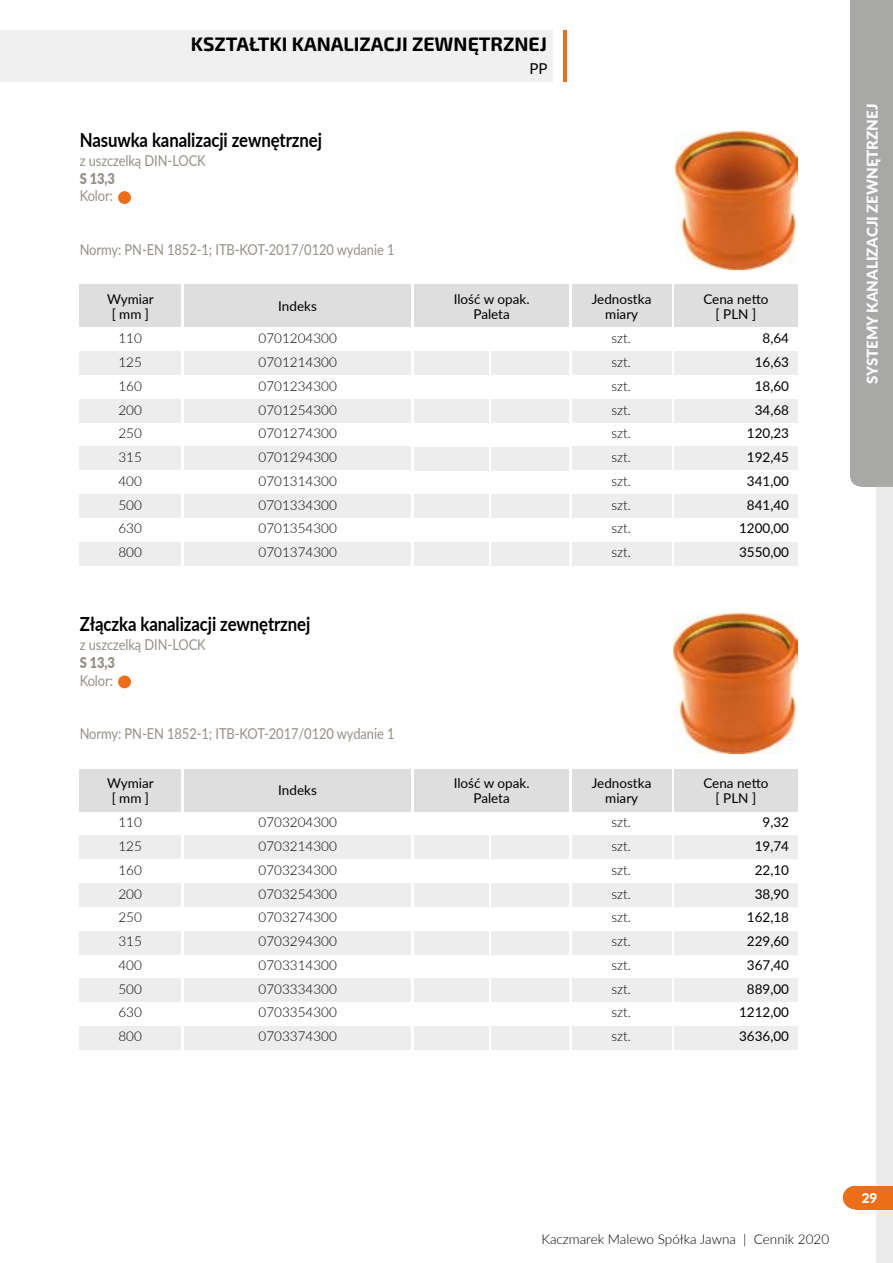
<style>
.page{position:relative;width:893px;height:1263px;background:#fff}
.page>*{position:absolute;margin:0;border:0;box-sizing:border-box;transform-origin:0 0}
.t1{font:700 19.5px "Lato";letter-spacing:-.005em;color:#000;scale:.86 1}
.t2{font:700 19.5px "Exo 2";color:#000}
.t3{font:15px "Lato";letter-spacing:-.005em;color:#958f87;scale:.86 1}
.t4{font:900 15px "Lato";color:#f9f9fa}
.t5{font:900 15px "Lato";color:#958f87;scale:.86 1}
.t6{font:15px "Lato";color:#000}
.t7{font:300 13.5px/23.7px "Lato";color:#000;text-align:justify}
.t8{font:13.5px/23.7px "Lato";color:#000;text-align:center}
.t9{font:900 13.5px "Lato";color:#fff}
</style>
<div class="page">
<div style="left:850px;top:0;width:20px;height:477px;background:#a8a8a7"></div>
<div style="left:863px;top:0;width:30px;height:487px;background:#a8a8a7"></div>
<div style="left:851px;top:469px;width:24px;height:18px;background:#a8a8a7;border-radius:50%"></div>
<div style="left:0;top:31px;width:553px;height:51px;background:#f0f0f1"></div>
<div style="left:876px;top:485px;width:17px;height:778px;background:#ececec"></div>
<div style="left:855px;top:1186px;width:38px;height:23px;background:#ed6e19"></div>
<div style="left:843px;top:1186px;width:24px;height:23px;background:#ed6e19;border-radius:50%"></div>
<hr style="left:563px;top:31px;width:3px;height:51px;background:#ed6e19">
<div style="left:80px;top:769px;width:101px;height:42px;background:#dedede"></div>
<div style="left:184px;top:769px;width:227px;height:42px;background:#dedede"></div>
<div style="left:414px;top:769px;width:155px;height:42px;background:#dedede"></div>
<div style="left:572px;top:769px;width:100px;height:42px;background:#dedede"></div>
<div style="left:674px;top:769px;width:124px;height:42px;background:#dedede"></div>
<div style="left:119px;top:676px;width:11px;height:11px;background:#ed6e19;border-radius:50%"></div>
<div style="left:118px;top:675px;width:13px;height:13px;border:2px solid #ed6e19;border-radius:50%"></div>
<div style="left:414px;top:836px;width:75px;height:23px;background:#ededee"></div>
<div style="left:414px;top:931px;width:75px;height:24px;background:#ededee"></div>
<div style="left:414px;top:1026px;width:75px;height:23px;background:#ededee"></div>
<div style="left:492px;top:836px;width:77px;height:23px;background:#ededee"></div>
<div style="left:492px;top:931px;width:77px;height:24px;background:#ededee"></div>
<div style="left:492px;top:1026px;width:77px;height:23px;background:#ededee"></div>
<div style="left:414px;top:883px;width:75px;height:24px;background:#ededee"></div>
<div style="left:414px;top:978px;width:75px;height:24px;background:#ededee"></div>
<div style="left:492px;top:883px;width:77px;height:24px;background:#ededee"></div>
<div style="left:492px;top:978px;width:77px;height:24px;background:#ededee"></div>
<div style="left:80px;top:836px;width:101px;height:23px;background:#ededee"></div>
<div style="left:184px;top:836px;width:227px;height:23px;background:#ededee"></div>
<div style="left:572px;top:836px;width:100px;height:23px;background:#ededee"></div>
<div style="left:674px;top:836px;width:124px;height:23px;background:#ededee"></div>
<div style="left:80px;top:1026px;width:101px;height:23px;background:#ededee"></div>
<div style="left:184px;top:1026px;width:227px;height:23px;background:#ededee"></div>
<div style="left:572px;top:1026px;width:100px;height:23px;background:#ededee"></div>
<div style="left:674px;top:1026px;width:124px;height:23px;background:#ededee"></div>
<div style="left:80px;top:978px;width:101px;height:24px;background:#ededee"></div>
<div style="left:184px;top:978px;width:227px;height:24px;background:#ededee"></div>
<div style="left:572px;top:978px;width:100px;height:24px;background:#ededee"></div>
<div style="left:674px;top:978px;width:124px;height:24px;background:#ededee"></div>
<div style="left:80px;top:931px;width:101px;height:23px;background:#ededee"></div>
<div style="left:184px;top:931px;width:227px;height:23px;background:#ededee"></div>
<div style="left:572px;top:931px;width:100px;height:23px;background:#ededee"></div>
<div style="left:674px;top:931px;width:124px;height:23px;background:#ededee"></div>
<div style="left:80px;top:883px;width:101px;height:24px;background:#ededee"></div>
<div style="left:184px;top:883px;width:227px;height:24px;background:#ededee"></div>
<div style="left:572px;top:883px;width:100px;height:24px;background:#ededee"></div>
<div style="left:674px;top:883px;width:124px;height:24px;background:#ededee"></div>
<img style="left:674px;top:614px;width:124px;height:139px">
<div style="left:80px;top:284px;width:101px;height:43px;background:#dedede"></div>
<div style="left:184px;top:284px;width:227px;height:43px;background:#dedede"></div>
<div style="left:414px;top:284px;width:155px;height:43px;background:#dedede"></div>
<div style="left:572px;top:284px;width:100px;height:43px;background:#dedede"></div>
<div style="left:674px;top:284px;width:124px;height:43px;background:#dedede"></div>
<div style="left:119px;top:192px;width:11px;height:11px;background:#ed6e19;border-radius:50%"></div>
<div style="left:118px;top:191px;width:13px;height:13px;border:2px solid #ed6e19;border-radius:50%"></div>
<div style="left:414px;top:352px;width:75px;height:23px;background:#ededee"></div>
<div style="left:414px;top:447px;width:75px;height:24px;background:#ededee"></div>
<div style="left:414px;top:542px;width:75px;height:23px;background:#ededee"></div>
<div style="left:492px;top:352px;width:77px;height:23px;background:#ededee"></div>
<div style="left:492px;top:447px;width:77px;height:24px;background:#ededee"></div>
<div style="left:492px;top:542px;width:77px;height:23px;background:#ededee"></div>
<div style="left:414px;top:399px;width:75px;height:24px;background:#ededee"></div>
<div style="left:414px;top:494px;width:75px;height:24px;background:#ededee"></div>
<div style="left:492px;top:399px;width:77px;height:24px;background:#ededee"></div>
<div style="left:492px;top:494px;width:77px;height:24px;background:#ededee"></div>
<div style="left:80px;top:352px;width:101px;height:23px;background:#ededee"></div>
<div style="left:184px;top:352px;width:227px;height:23px;background:#ededee"></div>
<div style="left:572px;top:352px;width:100px;height:23px;background:#ededee"></div>
<div style="left:674px;top:352px;width:124px;height:23px;background:#ededee"></div>
<div style="left:80px;top:542px;width:101px;height:23px;background:#ededee"></div>
<div style="left:184px;top:542px;width:227px;height:23px;background:#ededee"></div>
<div style="left:572px;top:542px;width:100px;height:23px;background:#ededee"></div>
<div style="left:674px;top:542px;width:124px;height:23px;background:#ededee"></div>
<div style="left:80px;top:494px;width:101px;height:24px;background:#ededee"></div>
<div style="left:184px;top:494px;width:227px;height:24px;background:#ededee"></div>
<div style="left:572px;top:494px;width:100px;height:24px;background:#ededee"></div>
<div style="left:674px;top:494px;width:124px;height:24px;background:#ededee"></div>
<div style="left:80px;top:447px;width:101px;height:23px;background:#ededee"></div>
<div style="left:184px;top:447px;width:227px;height:23px;background:#ededee"></div>
<div style="left:572px;top:447px;width:100px;height:23px;background:#ededee"></div>
<div style="left:674px;top:447px;width:124px;height:23px;background:#ededee"></div>
<div style="left:80px;top:399px;width:101px;height:24px;background:#ededee"></div>
<div style="left:184px;top:399px;width:227px;height:24px;background:#ededee"></div>
<div style="left:572px;top:399px;width:100px;height:24px;background:#ededee"></div>
<div style="left:674px;top:399px;width:124px;height:24px;background:#ededee"></div>
<img style="left:675px;top:131px;width:123px;height:138px">
<h1 class="t2" style="left:191px;top:33px;width:358px">KSZTAŁTKI KANALIZACJI ZEWNĘTRZNEJ</h1>
<p class="t6" style="left:529px;top:58px;width:19px">PP</p>
<h1 class="t1" style="left:80px;top:125px;width:283px">Nasuwka kanalizacji zewnętrznej</h1>
<p class="t3" style="left:80px;top:150px;width:148px">z uszczelką DIN-LOCK</p>
<p class="t5" style="left:80px;top:167px;width:43px">S 13,3</p>
<p class="t3" style="left:80px;top:185px;width:40px">Kolor:</p>
<p class="t3" style="left:80px;top:238px;width:368px">Normy: PN-EN 1852-1; ITB-KOT-2017/0120 wydanie 1</p>
<p class="t8" style="left:107px;top:291px;width:48px;line-height:15px">Wymiar [ mm ]</p>
<p class="t8" style="left:278px;top:294px;width:40px">Indeks</p>
<p class="t8" style="left:454px;top:291px;width:77px;line-height:15px">Ilość w opak.<br>Paleta</p>
<p class="t8" style="left:592px;top:291px;width:61px;line-height:15px">Jednostka miary</p>
<p class="t8" style="left:703px;top:291px;width:67px;line-height:15px">Cena netto [ PLN ]</p>
<p class="t7" style="left:118px;top:326px;width:25px">110<br>125<br>160<br>200<br>250<br>315<br>400<br>500<br>630<br>800</p>
<p class="t7" style="left:611px;top:326px;width:21px">szt. szt. szt. szt. szt. szt. szt. szt. szt. szt.</p>
<p class="t8" style="left:739px;top:326px;width:52px;text-align:right">8,64<br>16,63<br>18,60<br>34,68<br>120,23<br>192,45<br>341,00<br>841,40<br>1200,00<br>3550,00</p>
<p class="t7" style="left:259px;top:326px;width:80px">0701204300<br>0701214300<br>0701234300<br>0701254300<br>0701274300<br>0701294300<br>0701314300<br>0701334300<br>0701354300<br>0701374300</p>
<h1 class="t1" style="left:80px;top:610px;width:270px">Złączka kanalizacji zewnętrznej</h1>
<p class="t3" style="left:80px;top:634px;width:148px">z uszczelką DIN-LOCK</p>
<p class="t5" style="left:80px;top:651px;width:43px">S 13,3</p>
<p class="t3" style="left:80px;top:669px;width:40px">Kolor:</p>
<p class="t3" style="left:80px;top:723px;width:368px">Normy: PN-EN 1852-1; ITB-KOT-2017/0120 wydanie 1</p>
<p class="t8" style="left:107px;top:775px;width:48px;line-height:15px">Wymiar [ mm ]</p>
<p class="t8" style="left:278px;top:778px;width:40px">Indeks</p>
<p class="t8" style="left:454px;top:775px;width:77px;line-height:15px">Ilość w opak.<br>Paleta</p>
<p class="t8" style="left:592px;top:775px;width:61px;line-height:15px">Jednostka miary</p>
<p class="t8" style="left:703px;top:775px;width:67px;line-height:15px">Cena netto [ PLN ]</p>
<p class="t7" style="left:118px;top:810px;width:25px">110<br>125<br>160<br>200<br>250<br>315<br>400<br>500<br>630<br>800</p>
<p class="t7" style="left:611px;top:810px;width:21px">szt. szt. szt. szt. szt. szt. szt. szt. szt. szt.</p>
<p class="t8" style="left:739px;top:810px;width:52px;text-align:right">9,32<br>19,74<br>22,10<br>38,90<br>162,18<br>229,60<br>367,40<br>889,00<br>1212,00<br>3636,00</p>
<p class="t7" style="left:259px;top:810px;width:80px">0703204300<br>0703214300<br>0703234300<br>0703254300<br>0703274300<br>0703294300<br>0703314300<br>0703334300<br>0703354300<br>0703374300</p>
<p class="t4" style="left:861px;top:384px;width:281px;rotate:-90deg">SYSTEMY KANALIZACJI ZEWNĘTRZNEJ</p>
<p class="t7" style="left:541px;top:1226px;width:289px">Kaczmarek Malewo Spółka Jawna | Cennik 2020</p>
<p class="t9" style="left:862px;top:1188px;width:17px">29</p>
</div>
